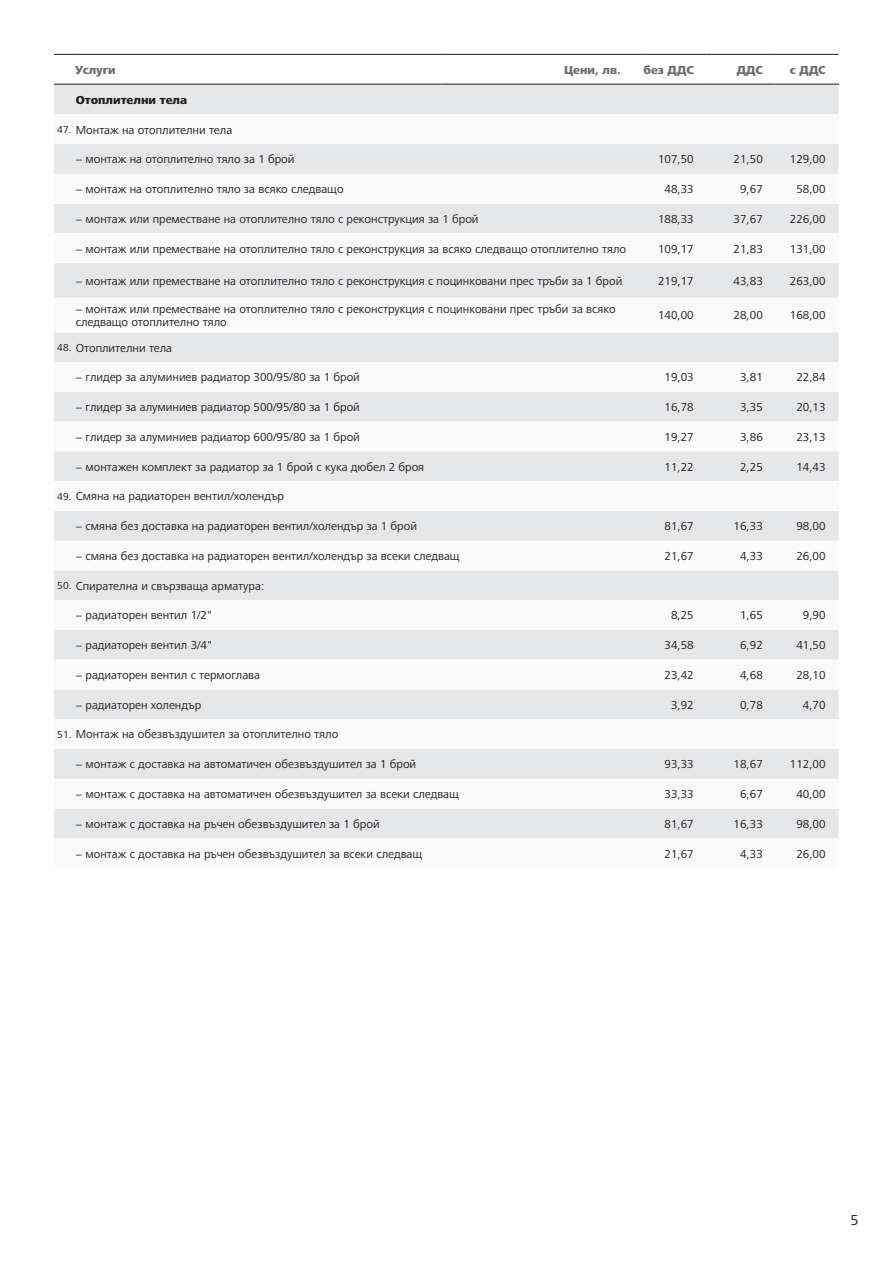
<style>
.page{position:relative;width:893px;height:1263px;background:#fff}
.page>*{position:absolute;margin:0;border:0;box-sizing:border-box;transform-origin:0 0}
.t1{font:15px "Frutiger Next LTW1 G";color:#231f20}
.t2{font:12px/13.5px "Frutiger Next LTW1 G";color:#231f20}
.t3{font:800 12px "Frutiger Next LTW1 G";color:#6c6d70}
.t4{font:800 12px "Frutiger Next LTW1 G";color:#231f20}
.t5{font:10.5px "Frutiger Next LTW1 G";color:#231f20}
</style>
<div class="page">
<div style="left:54px;top:85px;width:784px;height:29px;background:#e6e7e9"></div>
<svg style="left:54px;top:144px;width:784px;height:694px;fill:#e6e7e9"></svg>
<svg style="left:54px;top:54px;width:22px;height:1px"></svg>
<hr style="left:76px;top:54px;width:365px;height:1px;background:#241e1b">
<hr style="left:441px;top:54px;width:201px;height:1px;background:#241e1b">
<hr style="left:642px;top:54px;width:64px;height:1px;background:#241e1b">
<hr style="left:706px;top:54px;width:70px;height:1px;background:#241e1b">
<hr style="left:776px;top:54px;width:62px;height:1px;background:#241e1b">
<svg style="left:54px;top:84px;width:22px;height:1px"></svg>
<hr style="left:76px;top:84px;width:365px;height:1px;background:#241e1b">
<hr style="left:441px;top:84px;width:201px;height:1px;background:#241e1b">
<hr style="left:642px;top:84px;width:64px;height:1px;background:#241e1b">
<hr style="left:706px;top:84px;width:70px;height:1px;background:#241e1b">
<hr style="left:776px;top:84px;width:63px;height:1px;background:#241e1b">
<p class="t3" style="left:75px;top:63px;width:42px">Услуги</p>
<p class="t3" style="left:564px;top:63px;width:58px">Цени, лв.</p>
<p class="t3" style="left:643px;top:63px;width:52px">без ДДС</p>
<p class="t3" style="left:737px;top:63px;width:28px">ДДС</p>
<p class="t3" style="left:790px;top:63px;width:37px">с ДДС</p>
<p class="t4" style="left:76px;top:93px;width:113px">Oтоплителни тела</p>
<p class="t5" style="left:57px;top:123px;width:16px">47.</p>
<p class="t2" style="left:76px;top:123px;width:158px">Монтаж на отоплителни тела</p>
<p class="t2" style="left:76px;top:153px;width:220px">− монтаж на отоплително тяло за 1 брой</p>
<p class="t2" style="left:658px;top:153px;width:37px">107,50</p>
<p class="t2" style="left:734px;top:153px;width:31px">21,50</p>
<p class="t2" style="left:790px;top:153px;width:37px">129,00</p>
<p class="t2" style="left:76px;top:183px;width:269px">− монтаж на отоплително тяло за всяко следващо</p>
<p class="t2" style="left:664px;top:183px;width:31px">48,33</p>
<p class="t2" style="left:740px;top:183px;width:24px">9,67</p>
<p class="t2" style="left:796px;top:183px;width:31px">58,00</p>
<p class="t2" style="left:76px;top:212px;width:404px">− монтаж или преместване на отоплително тяло с реконструкция за 1 брой</p>
<p class="t2" style="left:658px;top:212px;width:37px">188,33</p>
<p class="t2" style="left:734px;top:212px;width:31px">37,67</p>
<p class="t2" style="left:790px;top:212px;width:37px">226,00</p>
<p class="t2" style="left:76px;top:242px;width:552px">− монтаж или преместване на отоплително тяло с реконструкция за всяко следващо отоплително тяло</p>
<p class="t2" style="left:658px;top:242px;width:37px">109,17</p>
<p class="t2" style="left:734px;top:242px;width:31px">21,83</p>
<p class="t2" style="left:790px;top:242px;width:37px">131,00</p>
<p class="t2" style="left:76px;top:274px;width:548px">− монтаж или преместване на отоплително тяло с реконструкция с поцинковани прес тръби за 1 брой</p>
<p class="t2" style="left:658px;top:274px;width:37px">219,17</p>
<p class="t2" style="left:734px;top:274px;width:31px">43,83</p>
<p class="t2" style="left:790px;top:274px;width:37px">263,00</p>
<p class="t2" style="left:76px;top:302px;width:541px">− монтаж или преместване на отоплително тяло с реконструкция с поцинковани прес тръби за всяко следващо отоплително тяло</p>
<p class="t2" style="left:658px;top:309px;width:37px">140,00</p>
<p class="t2" style="left:734px;top:309px;width:31px">28,00</p>
<p class="t2" style="left:790px;top:309px;width:37px">168,00</p>
<p class="t5" style="left:57px;top:341px;width:16px">48.</p>
<p class="t2" style="left:76px;top:341px;width:98px">Отоплителни тела</p>
<p class="t2" style="left:76px;top:371px;width:286px">− глидер за алуминиев радиатор 300/95/80 за 1 брой</p>
<p class="t2" style="left:664px;top:371px;width:31px">19,03</p>
<p class="t2" style="left:740px;top:371px;width:24px">3,81</p>
<p class="t2" style="left:796px;top:371px;width:31px">22,84</p>
<p class="t2" style="left:76px;top:401px;width:286px">− глидер за алуминиев радиатор 500/95/80 за 1 брой</p>
<p class="t2" style="left:664px;top:401px;width:31px">16,78</p>
<p class="t2" style="left:740px;top:401px;width:24px">3,35</p>
<p class="t2" style="left:796px;top:401px;width:31px">20,13</p>
<p class="t2" style="left:76px;top:430px;width:286px">− глидер за алуминиев радиатор 600/95/80 за 1 брой</p>
<p class="t2" style="left:664px;top:430px;width:31px">19,27</p>
<p class="t2" style="left:740px;top:430px;width:24px">3,86</p>
<p class="t2" style="left:796px;top:430px;width:31px">23,13</p>
<p class="t2" style="left:76px;top:460px;width:350px">− монтажен комплект за радиатор за 1 брой с кука дюбел 2 броя</p>
<p class="t2" style="left:664px;top:460px;width:31px">11,22</p>
<p class="t2" style="left:740px;top:460px;width:24px">2,25</p>
<p class="t2" style="left:796px;top:460px;width:31px">14,43</p>
<p class="t5" style="left:57px;top:490px;width:16px">49.</p>
<p class="t2" style="left:76px;top:490px;width:210px">Смяна на радиаторен вентил/холендър</p>
<p class="t2" style="left:76px;top:520px;width:343px">− смяна без доставка на радиаторен вентил/холендър за 1 брой</p>
<p class="t2" style="left:664px;top:520px;width:31px">81,67</p>
<p class="t2" style="left:734px;top:520px;width:31px">16,33</p>
<p class="t2" style="left:796px;top:520px;width:31px">98,00</p>
<p class="t2" style="left:76px;top:549px;width:385px">− смяна без доставка на радиаторен вентил/холендър за всеки следващ</p>
<p class="t2" style="left:664px;top:549px;width:31px">21,67</p>
<p class="t2" style="left:740px;top:549px;width:24px">4,33</p>
<p class="t2" style="left:796px;top:549px;width:31px">26,00</p>
<p class="t5" style="left:57px;top:580px;width:16px">50.</p>
<p class="t2" style="left:76px;top:579px;width:190px">Спирателна и свързваща арматура:</p>
<p class="t2" style="left:76px;top:609px;width:138px">− радиаторен вентил 1/2"</p>
<p class="t2" style="left:671px;top:609px;width:24px">8,25</p>
<p class="t2" style="left:740px;top:609px;width:24px">1,65</p>
<p class="t2" style="left:803px;top:609px;width:24px">9,90</p>
<p class="t2" style="left:76px;top:639px;width:138px">− радиаторен вентил 3/4"</p>
<p class="t2" style="left:664px;top:639px;width:31px">34,58</p>
<p class="t2" style="left:740px;top:639px;width:24px">6,92</p>
<p class="t2" style="left:796px;top:639px;width:31px">41,50</p>
<p class="t2" style="left:76px;top:668px;width:186px">− радиаторен вентил с термоглава</p>
<p class="t2" style="left:664px;top:668px;width:31px">23,42</p>
<p class="t2" style="left:740px;top:668px;width:24px">4,68</p>
<p class="t2" style="left:796px;top:668px;width:31px">28,10</p>
<p class="t2" style="left:76px;top:698px;width:127px">− радиаторен холендър</p>
<p class="t2" style="left:671px;top:698px;width:24px">3,92</p>
<p class="t2" style="left:740px;top:698px;width:24px">0,78</p>
<p class="t2" style="left:803px;top:698px;width:24px">4,70</p>
<p class="t5" style="left:57px;top:728px;width:16px">51.</p>
<p class="t2" style="left:76px;top:728px;width:264px">Монтаж на обезвъздушител за отоплително тяло</p>
<p class="t2" style="left:76px;top:758px;width:342px">− монтаж с доставка на автоматичен обезвъздушител за 1 брой</p>
<p class="t2" style="left:664px;top:758px;width:31px">93,33</p>
<p class="t2" style="left:734px;top:758px;width:31px">18,67</p>
<p class="t2" style="left:790px;top:758px;width:37px">112,00</p>
<p class="t2" style="left:76px;top:788px;width:385px">− монтаж с доставка на автоматичен обезвъздушител за всеки следващ</p>
<p class="t2" style="left:664px;top:788px;width:31px">33,33</p>
<p class="t2" style="left:740px;top:788px;width:24px">6,67</p>
<p class="t2" style="left:796px;top:788px;width:31px">40,00</p>
<p class="t2" style="left:76px;top:817px;width:305px">− монтаж с доставка на ръчен обезвъздушител за 1 брой</p>
<p class="t2" style="left:664px;top:817px;width:31px">81,67</p>
<p class="t2" style="left:734px;top:817px;width:31px">16,33</p>
<p class="t2" style="left:796px;top:817px;width:31px">98,00</p>
<p class="t2" style="left:76px;top:847px;width:348px">− монтаж с доставка на ръчен обезвъздушител за всеки следващ</p>
<p class="t2" style="left:664px;top:847px;width:31px">21,67</p>
<p class="t2" style="left:740px;top:847px;width:24px">4,33</p>
<p class="t2" style="left:796px;top:847px;width:31px">26,00</p>
<p class="t1" style="left:850px;top:1211px;width:10px">5</p>
</div>
